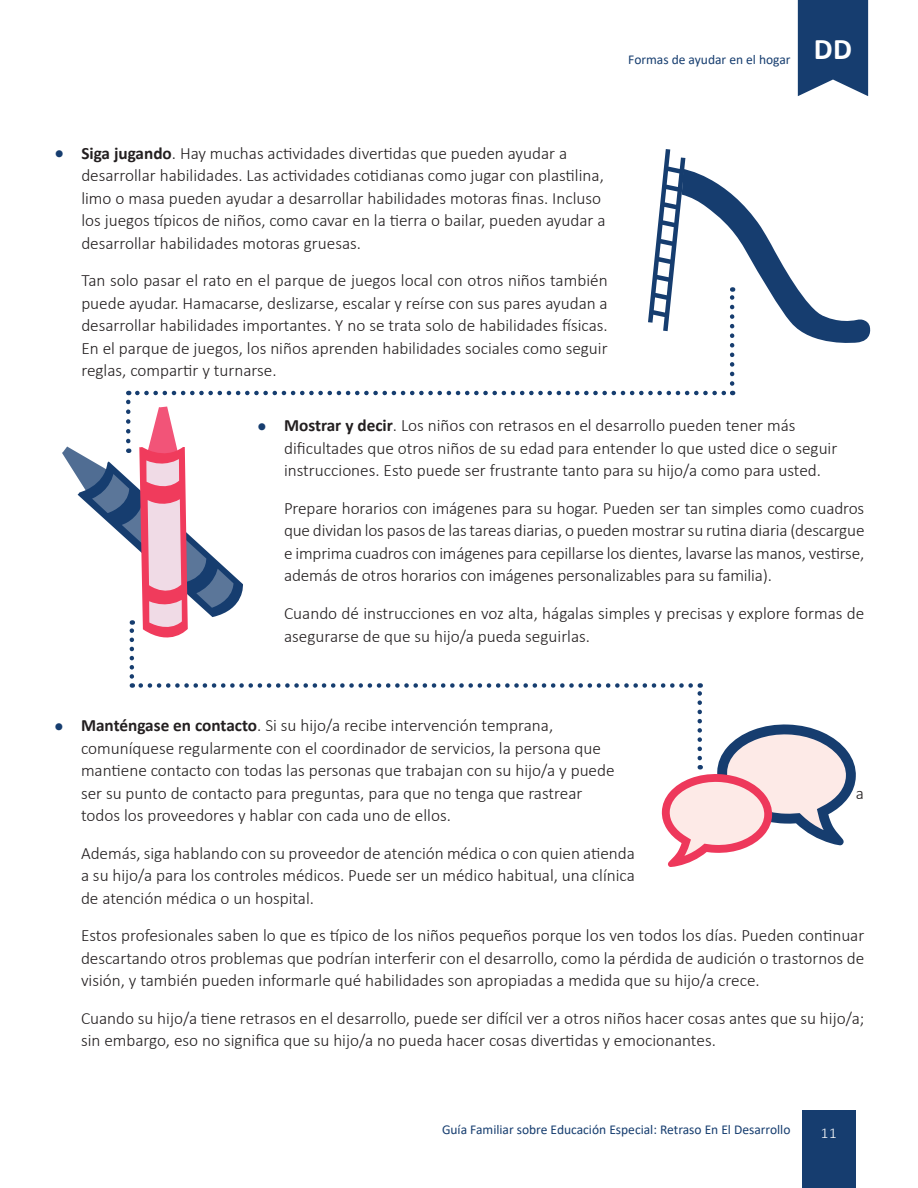
<style>
.page{position:relative;width:918px;height:1188px;background:#fff}
.page>*{position:absolute;margin:0;border:0;box-sizing:border-box;transform-origin:0 0}
.t1{font:700 30px "Calibri";color:#fff}
.main{font:300 17.25px/22.5px "Calibri";color:#231f20}
.t2{font:300 15px "Calibri";color:#fff}
.t3{font:13.5px "Calibri";color:#163d6f}
.s1{font-weight:700;font-size:19.5px;color:#163d6f}
.s2{font-weight:700}
</style>
<div class="page">
<svg style="left:132px;top:683px;width:724px;height:184px"></svg>
<svg style="left:648px;top:149px;width:223px;height:235px"></svg>
<svg style="left:62px;top:391px;width:671px;height:285px"></svg>
<svg style="left:798px;top:0;width:70px;height:96px;background:#294d7b"></svg>
<div style="left:802px;top:1111px;width:54px;height:77px;background:#163d6f"></div>
<p class="t3" style="left:628px;top:50px;width:164px">Formas de ayudar en el hogar</p>
<h1 class="t1" style="left:814px;top:28px;width:40px">DD</h1>
<p class="main" style="left:81px;top:141px;width:526px;text-indent:-27px"><span class="s1">•</span> <span class="s2">Siga jugando</span>. Hay muchas actividades divertidas que pueden ayudar a desarrollar habilidades. Las actividades cotidianas como jugar con plastilina, limo o masa pueden ayudar a desarrollar habilidades motoras finas. Incluso los juegos típicos de niños, como cavar en la tierra o bailar, pueden ayudar a desarrollar habilidades motoras gruesas.</p>
<p class="main" style="left:81px;top:269px;width:528px;text-align:justify">Tan solo pasar el rato en el parque de juegos local con otros niños también puede ayudar. Hamacarse, deslizarse, escalar y reírse con sus pares ayudan a desarrollar habilidades importantes. Y no se trata solo de habilidades físicas.<br>En el parque de juegos, los niños aprenden habilidades sociales como seguir reglas, compartir y turnarse.</p>
<p class="main" style="left:284px;top:414px;width:555px;text-indent:-27px"><span class="s1">•</span> <span class="s2">Mostrar y decir</span>. Los niños con retrasos en el desarrollo pueden tener más dificultades que otros niños de su edad para entender lo que usted dice o seguir instrucciones. Esto puede ser frustrante tanto para su hijo/a como para usted.</p>
<p class="main" style="left:284px;top:497px;width:582px;text-align:justify">Prepare horarios con imágenes para su hogar. Pueden ser tan simples como cuadros que dividan los pasos de las tareas diarias, o pueden mostrar su rutina diaria (descargue e imprima cuadros con imágenes para cepillarse los dientes, lavarse las manos, vestirse, además de otros horarios con imágenes personalizables para su familia).</p>
<p class="main" style="left:284px;top:601px;width:582px;line-height:23.2px">Cuando dé instrucciones en voz alta, hágalas simples y precisas y explore formas de asegurarse de que su hijo/a pueda seguirlas.</p>
<p class="main" style="left:81px;top:714px;width:535px;text-indent:-27px"><span class="s1">•</span> <span class="s2">Manténgase en contacto</span>. Si su hijo/a recibe intervención temprana, comuníquese regularmente con el coordinador de servicios, la persona que mantiene contacto con todas las personas que trabajan con su hijo/a y puede ser su punto de contacto para preguntas, para que no tenga que rastrear</p>
<p class="main" style="left:856px;top:782px;width:10px">a</p>
<p class="main" style="left:81px;top:804px;width:371px">todos los proveedores y hablar con cada uno de ellos.</p>
<p class="main" style="left:81px;top:842px;width:555px;text-align:justify">Además, siga hablando con su proveedor de atención médica o con quien atienda a su hijo/a para los controles médicos. Puede ser un médico habitual, una clínica de atención médica o un hospital.</p>
<p class="main" style="left:81px;top:924px;width:785px;text-align:justify">Estos profesionales saben lo que es típico de los niños pequeños porque los ven todos los días. Pueden continuar descartando otros problemas que podrían interferir con el desarrollo, como la pérdida de audición o trastornos de visión, y también pueden informarle qué habilidades son apropiadas a medida que su hijo/a crece.</p>
<p class="main" style="left:81px;top:1007px;width:785px">Cuando su hijo/a tiene retrasos en el desarrollo, puede ser difícil ver a otros niños hacer cosas antes que su hijo/a; sin embargo, eso no significa que su hijo/a no pueda hacer cosas divertidas y emocionantes.</p>
<p class="t3" style="left:442px;top:1121px;width:350px">Guía Familiar sobre Educación Especial: Retraso En El Desarrollo</p>
<p class="t2" style="left:821px;top:1124px;width:18px">11</p>
</div>
